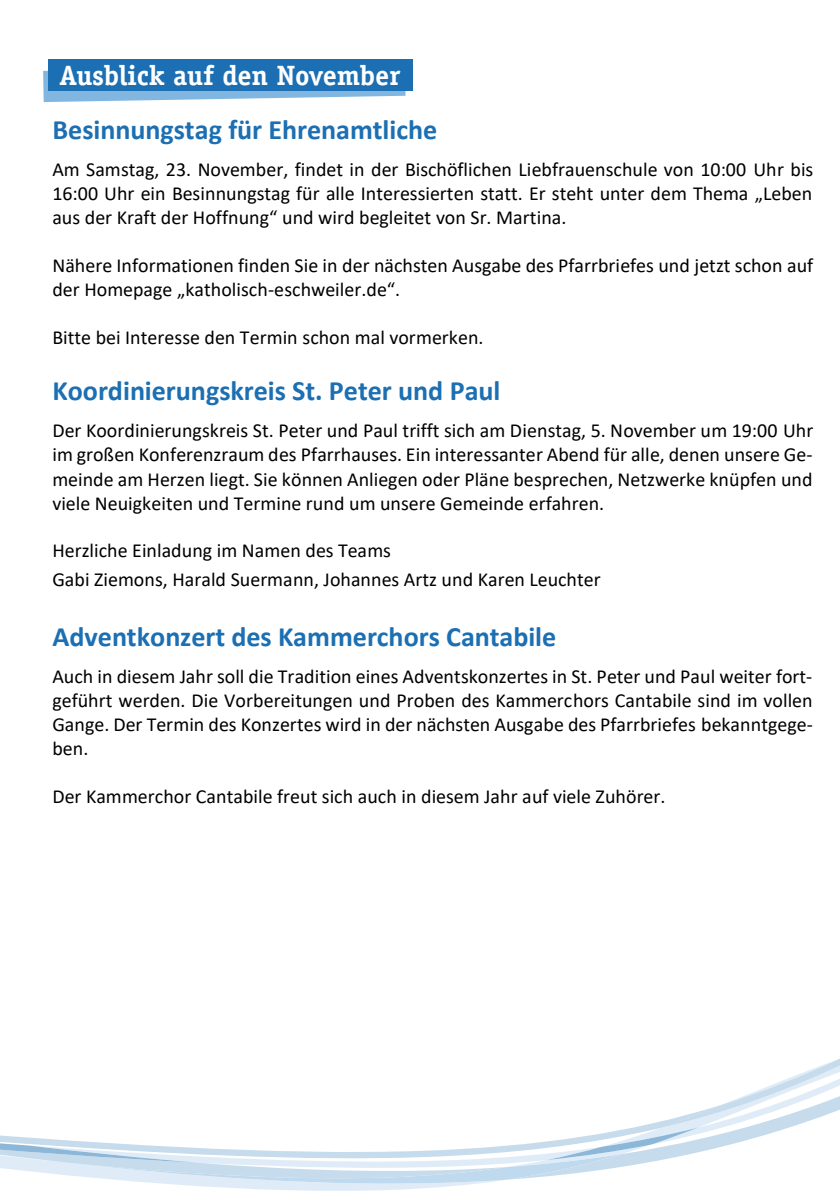
<style>
.page{position:relative;width:840px;height:1191px;background:#fff}
.page>*{position:absolute;margin:0;border:0;box-sizing:border-box;transform-origin:0 0}
.t1{font:700 28px "Calibri";color:#1b6fb2}
.t2{font:700 28px "Officina Serif";color:#fff}
.t3{font:20px/24px "Calibri";color:#000;text-align:justify}
</style>
<div class="page">
<svg style="left:698px;top:1059px;width:141px;height:94px"></svg>
<svg style="left:0;top:1112px;width:698px;height:79px"></svg>
<svg style="left:43px;top:65px;width:362px;height:37px"></svg>
<div style="left:49px;top:60px;width:364px;height:31px;background:#1b6fb2"></div>
<h1 class="t2" style="left:59px;top:58px;width:342px">Ausblick auf den November</h1>
<h1 class="t1" style="left:52px;top:109px;width:386px">Besinnungstag für Ehrenamtliche</h1>
<p class="t3" style="left:52px;top:157px;width:762px">Am Samstag, 23. November, findet in der Bischöflichen Liebfrauenschule von 10:00 Uhr bis 16:00 Uhr ein Besinnungstag für alle Interessierten statt. Er steht unter dem Thema „Leben aus der Kraft der Hoffnung“ und wird begleitet von Sr. Martina.</p>
<p class="t3" style="left:52px;top:253px;width:762px">Nähere Informationen finden Sie in der nächsten Ausgabe des Pfarrbriefes und jetzt schon auf der Homepage „katholisch-eschweiler.de“.</p>
<p class="t3" style="left:52px;top:325px;width:432px">Bitte bei Interesse den Termin schon mal vormerken.</p>
<h1 class="t1" style="left:52px;top:371px;width:449px">Koordinierungskreis St. Peter und Paul</h1>
<p class="t3" style="left:52px;top:418px;width:762px">Der Koordinierungskreis St. Peter und Paul trifft sich am Dienstag, 5. November um 19:00 Uhr im großen Konferenzraum des Pfarrhauses. Ein interessanter Abend für alle, denen unsere Ge&shy;meinde am Herzen liegt. Sie können Anliegen oder Pläne besprechen, Netzwerke knüpfen und viele Neuigkeiten und Termine rund um unsere Gemeinde erfahren.</p>
<p class="t3" style="left:52px;top:536px;width:549px;line-height:28.4px">Herzliche Einladung im Namen des Teams<br>Gabi Ziemons, Harald Suermann, Johannes Artz und Karen Leuchter</p>
<h1 class="t1" style="left:52px;top:616px;width:505px">Adventkonzert des Kammerchors Cantabile</h1>
<p class="t3" style="left:52px;top:664px;width:761px">Auch in diesem Jahr soll die Tradition eines Adventskonzertes in St. Peter und Paul weiter fort&shy;geführt werden. Die Vorbereitungen und Proben des Kammerchors Cantabile sind im vollen Gange. Der Termin des Konzertes wird in der nächsten Ausgabe des Pfarrbriefes bekanntgege&shy;ben.</p>
<p class="t3" style="left:52px;top:784px;width:614px">Der Kammerchor Cantabile freut sich auch in diesem Jahr auf viele Zuhörer.</p>
</div>
